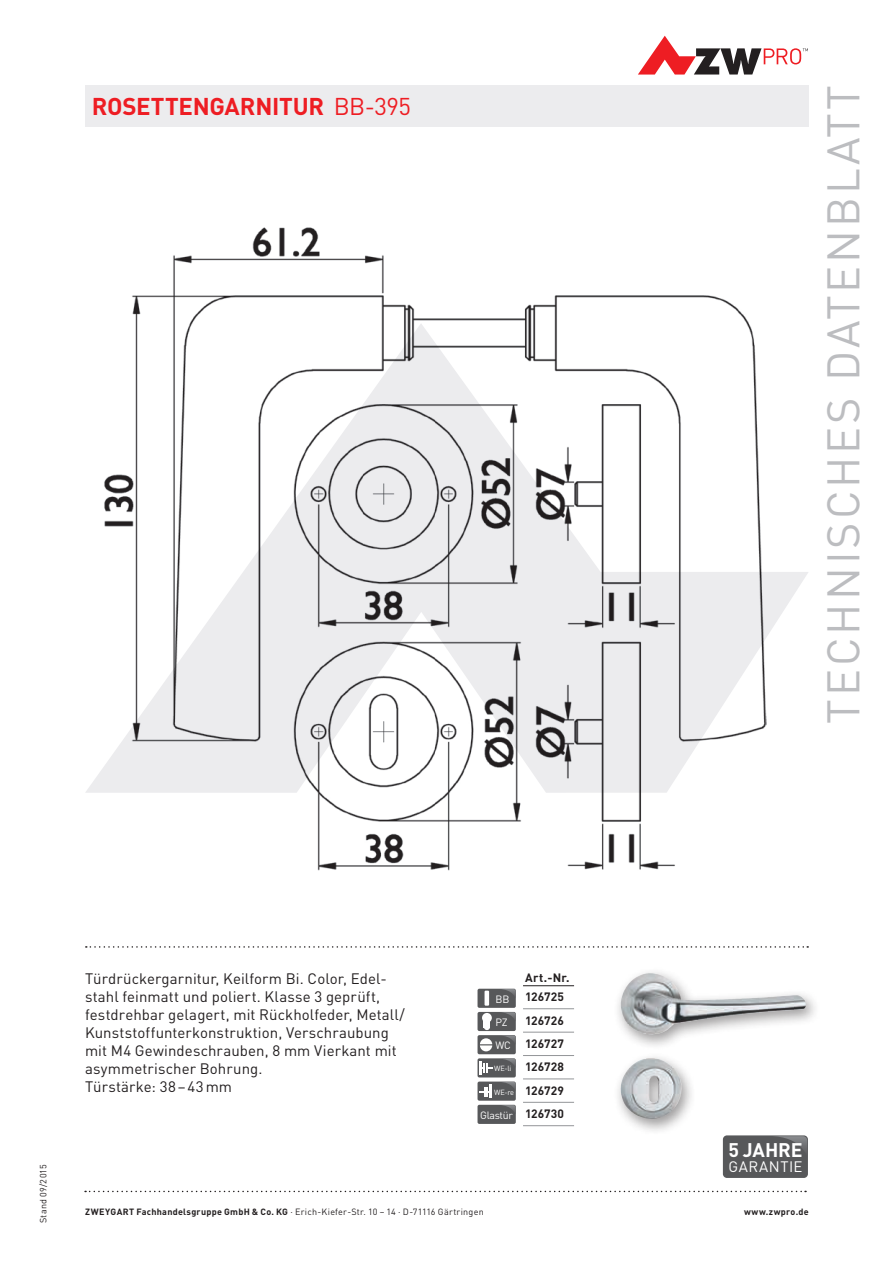
<style>
.page{position:relative;width:893px;height:1263px;background:#fff}
.page>*{position:absolute;margin:0;border:0;box-sizing:border-box;transform-origin:0 0}
.t1{font:45px "DIN Pro";letter-spacing:.065em;color:#bcbdc0}
.t2{font:700 24px "DIN Pro";letter-spacing:-.01em;color:#ee1d23}
.t3{font:700 19.5px "DIN Pro";letter-spacing:-.01em;color:#fff}
.t4{font:15px/18px "DIN Pro";letter-spacing:.005em;color:#231f20}
.t5{font:15px "DIN Pro";letter-spacing:.03em;color:#fff}
.t6{font:700 12px/23.4px "DIN Pro";letter-spacing:.01em;color:#231f20}
.t7{font:10.5px "DIN Pro";letter-spacing:-.03em;color:#fff}
.t8{font:9px "DIN Pro";letter-spacing:.025em;color:#231f20}
.t9{font:700 9px "DIN Pro";letter-spacing:.04em;color:#231f20}
.t10{font:7.35px "DIN Pro";letter-spacing:-.03em;color:#fff}
.s1{font-weight:400}
.s2{font-weight:700}
</style>
<div class="page">
<svg style="left:85px;top:1191px;width:721px;height:1px"></svg>
<div style="left:85px;top:85px;width:724px;height:42px;background:#ececee"></div>
<svg style="left:638px;top:36px;width:170px;height:39px"></svg>
<svg style="left:86px;top:572px;width:722px;height:221px"></svg>
<img style="left:103px;top:227px;width:664px;height:643px">
<div style="left:613px;top:967px;width:208px;height:168px;background:#231f20;opacity:.45"></div>
<img style="left:620px;top:973px;width:186px;height:61px">
<hr style="left:523px;top:985px;width:51px;height:1px;background:#231f20">
<hr style="left:523px;top:1008px;width:51px;height:1px;background:#939598">
<hr style="left:523px;top:1032px;width:51px;height:1px;background:#939598">
<hr style="left:523px;top:1055px;width:51px;height:1px;background:#939598">
<hr style="left:523px;top:1078px;width:51px;height:1px;background:#939598">
<hr style="left:523px;top:1102px;width:51px;height:1px;background:#939598">
<hr style="left:523px;top:1125px;width:51px;height:1px;background:#939598">
<div style="left:723px;top:1135px;width:85px;height:43px;background:#57585a;border-radius:4px"></div>
<svg style="left:775px;top:1136px;width:32px;height:16px"></svg>
<div style="left:477px;top:989px;width:39px;height:19px;background:#57585a;border-radius:2px"></div>
<svg style="left:502px;top:989px;width:13px;height:7px"></svg>
<hr style="left:485px;top:991px;width:4px;height:15px;background:#fff">
<div style="left:477px;top:1012px;width:39px;height:19px;background:#57585a;border-radius:2px"></div>
<svg style="left:502px;top:1012px;width:13px;height:7px"></svg>
<div style="left:482px;top:1013px;width:10px;height:10px;background:#fff;border-radius:50%"></div>
<div style="left:484px;top:1018px;width:6px;height:9px;background:#fff"></div>
<svg style="left:484px;top:1027px;width:6px;height:3px"></svg>
<div style="left:477px;top:1035px;width:39px;height:19px;background:#57585a;border-radius:2px"></div>
<svg style="left:499px;top:1035px;width:16px;height:7px"></svg>
<svg style="left:480px;top:1038px;width:12px;height:13px"></svg>
<div style="left:477px;top:1081px;width:39px;height:20px;background:#57585a;border-radius:2px"></div>
<svg style="left:502px;top:1082px;width:13px;height:7px"></svg>
<hr style="left:489px;top:1084px;width:3px;height:14px;background:#fff">
<svg style="left:479px;top:1087px;width:10px;height:9px"></svg>
<div style="left:477px;top:1058px;width:39px;height:19px;background:#57585a;border-radius:2px"></div>
<svg style="left:504px;top:1059px;width:11px;height:6px"></svg>
<svg style="left:480px;top:1061px;width:12px;height:13px"></svg>
<div style="left:477px;top:1105px;width:39px;height:19px;background:#57585a;border-radius:2px"></div>
<svg style="left:502px;top:1105px;width:13px;height:7px"></svg>
<svg style="left:86px;top:946px;width:722px;height:2px"></svg>
<h2 class="t2" style="left:92px;top:86px;width:321px">ROSETTENGARNITUR <span class="s1">BB-395</span></h2>
<h1 class="t1" style="left:808px;top:724px;width:640px;rotate:-90deg">TECHNISCHES DATENBLATT</h1>
<p class="t8" style="left:36px;top:1223px;width:60px;rotate:-90deg">Stand 09/2015</p>
<p class="t4" style="left:85px;top:968px;width:321px">Türdrückergarnitur, Keilform Bi. Color, Edel&shy;stahl feinmatt und poliert. Klasse 3 geprüft, festdrehbar gelagert, mit Rückholfeder, Metall/ Kunststoffunterkonstruktion, Verschraubung mit M4 Gewindeschrauben, 8 mm Vierkant mit asymmetrischer Bohrung.<br>Türstärke: 38–43mm</p>
<p class="t7" style="left:496px;top:991px;width:15px">BB</p>
<p class="t7" style="left:496px;top:1014px;width:14px">PZ</p>
<p class="t7" style="left:496px;top:1037px;width:17px">WC</p>
<p class="t10" style="left:494px;top:1063px;width:19px">WE-li</p>
<p class="t7" style="left:480px;top:1107px;width:34px">Glastür</p>
<p class="t10" style="left:494px;top:1086px;width:21px">WE-re</p>
<p class="t6" style="left:525px;top:967px;width:46px;line-height:18.9px">Art.-Nr.<br>126725</p>
<p class="t6" style="left:525px;top:1007px;width:40px;text-align:justify">126726<br>126727<br>126728<br>126729<br>126730</p>
<h3 class="t3" style="left:729px;top:1133px;width:75px">5 JAHRE</h3>
<p class="t5" style="left:729px;top:1154px;width:75px">GARANTIE</p>
<p class="t8" style="left:85px;top:1205px;width:400px"><span class="s2">ZWEYGART Fachhandelsgruppe GmbH &amp; Co. KG</span> · Erich-Kiefer-Str. 10 – 14 · D-71116 Gärtringen</p>
<p class="t9" style="left:744px;top:1204px;width:66px">www.zwpro.de</p>
</div>
